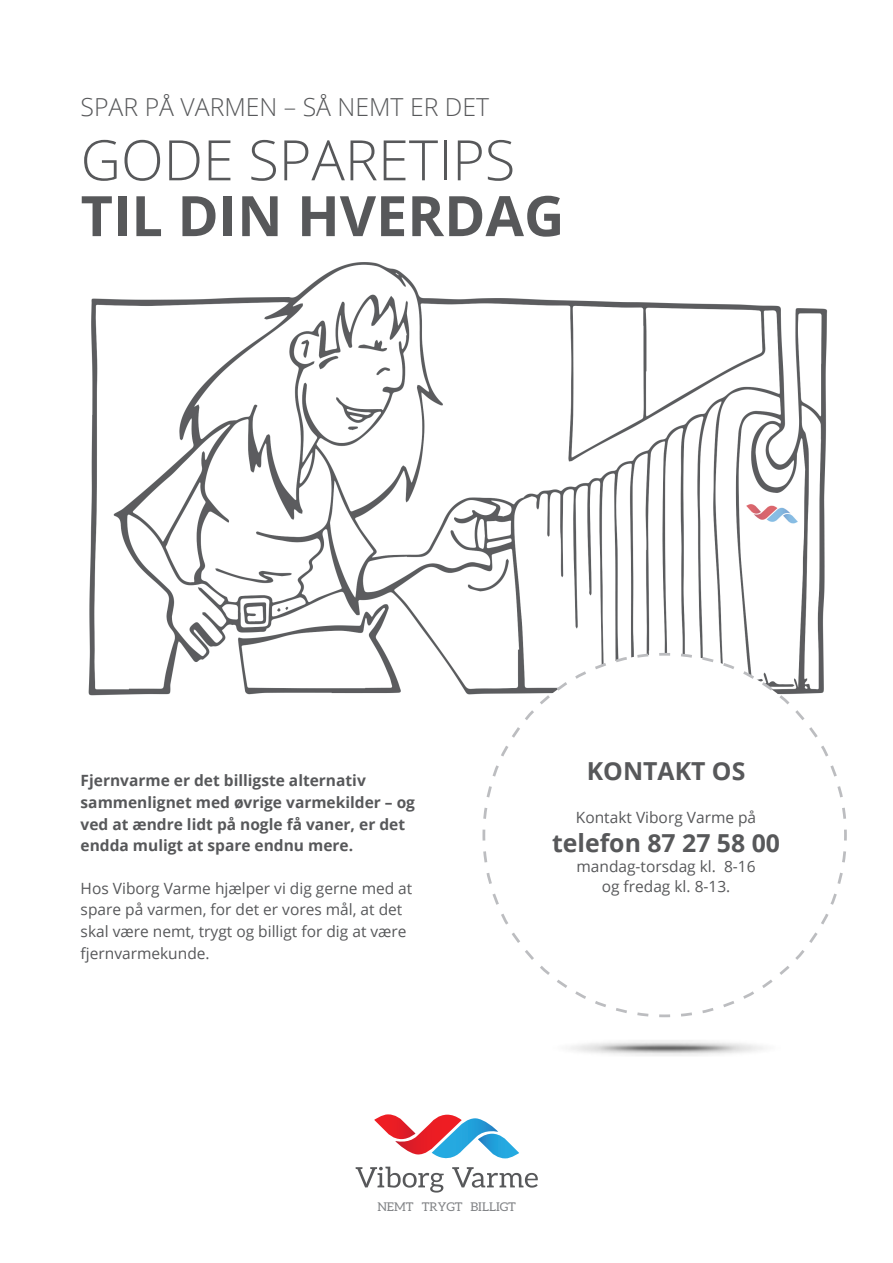
<style>
.page{position:relative;width:893px;height:1263px;background:#fff}
.page>*{position:absolute;margin:0;border:0;box-sizing:border-box;transform-origin:0 0}
.t1{font:300 55.8px "Open Sans";color:#57585a}
.t2{font:700 55.8px "Open Sans";color:#57585a}
.t3{font:300 24.75px "Open Sans";color:#57585a}
.t4{font:700 24.75px "Open Sans";color:#57585a}
.t5{font:15.45px/21.8px "Open Sans";color:#57585a}
.t6{font:700 15.45px/21.8px "Open Sans";color:#57585a}
.t7{font:12px "Aleo";color:#808285}
</style>
<div class="page">
<img style="left:570px;top:1040px;width:194px;height:16px">
<img style="left:88px;top:262px;width:740px;height:434px">
<svg style="left:481px;top:651px;width:366px;height:367px"></svg>
<svg style="left:356px;top:1114px;width:182px;height:78px"></svg>
<h2 class="t3" style="left:81px;top:90px;width:410px">SPAR PÅ VARMEN – SÅ NEMT ER DET</h2>
<h1 class="t1" style="left:81px;top:122px;width:436px">GODE SPARETIPS</h1>
<h1 class="t2" style="left:81px;top:176px;width:485px">TIL DIN HVERDAG</h1>
<p class="t6" style="left:81px;top:769px;width:336px">Fjernvarme er det billigste alternativ sammenlignet med øvrige varmekilder – og ved at ændre lidt på nogle få vaner, er det endda muligt at spare endnu mere.</p>
<p class="t5" style="left:81px;top:877px;width:333px">Hos Viborg Varme hjælper vi dig gerne med at spare på varmen, for det er vores mål, at det skal være nemt, trygt og billigt for dig at være fjernvarmekunde.</p>
<h2 class="t4" style="left:587px;top:754px;width:160px">KONTAKT OS</h2>
<p class="t5" style="left:576px;top:806px;width:182px">Kontakt Viborg Varme på</p>
<h2 class="t4" style="left:552px;top:825px;width:229px">telefon 87 27 58 00</h2>
<p class="t5" style="left:576px;top:856px;width:181px;line-height:20.1px;text-align:center">mandag-torsdag kl. 8-16 og fredag kl. 8-13.</p>
<p class="t7" style="left:377px;top:1200px;width:140px">NEMT TRYGT BILLIGT</p>
</div>
